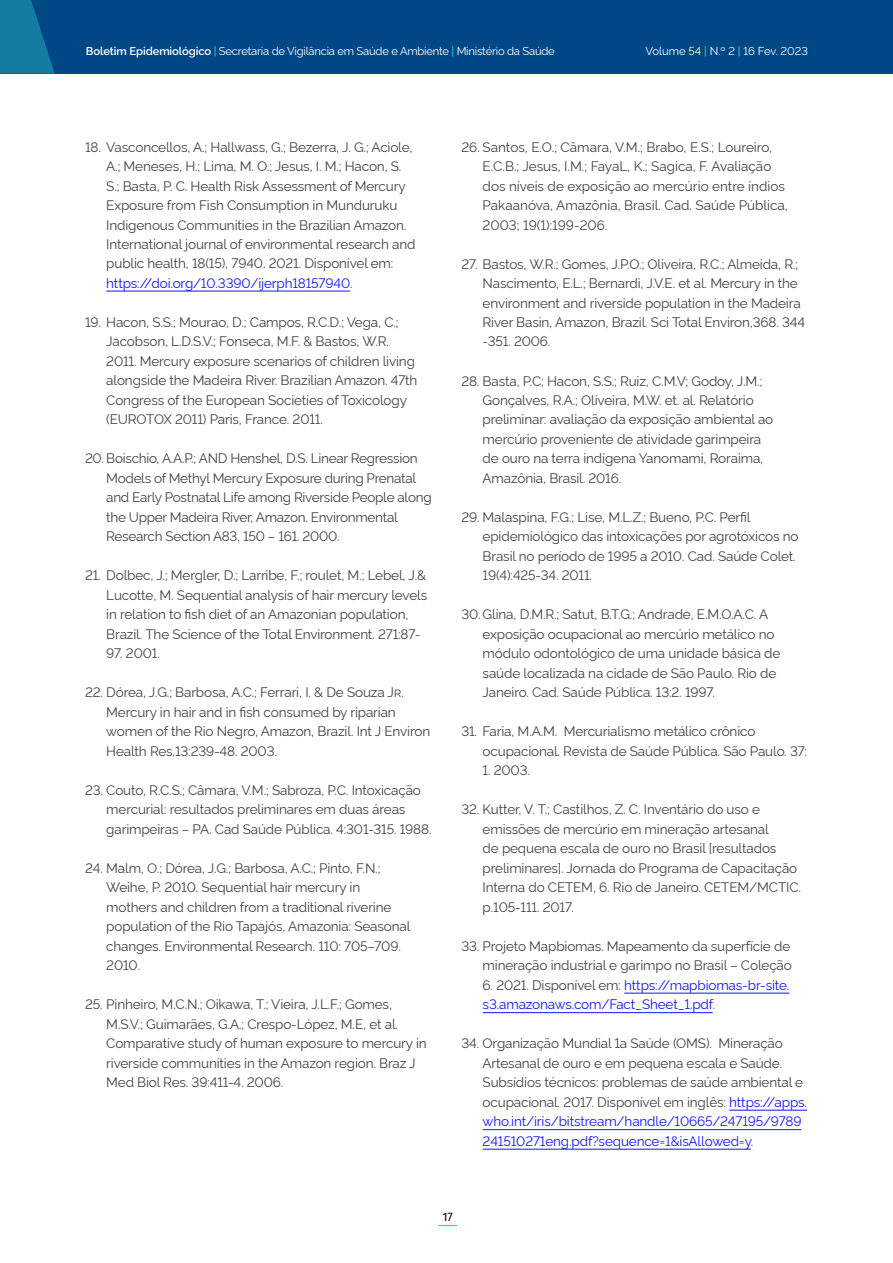
<style>
.page{position:relative;width:893px;height:1263px;background:#fff}
.page>*{position:absolute;margin:0;border:0;box-sizing:border-box;transform-origin:0 0}
.t1{font:13.5px/19.5px "Rawline";letter-spacing:-.01em;color:#414042}
.t2{font:13.5px/19.5px "Rawline";letter-spacing:-.01em;color:#1414ff}
.t3{font:12px "Fira Sans";color:#000}
.t4{font:11.25px "Rawline";letter-spacing:-.02em;color:#fff}
.t5{font:11.25px "Rawline";color:#fff}
.s1{font-weight:600}
.s2{font-weight:500;color:#3cc}
.s3{color:#1414ff}
.s4{color:#414042}
</style>
<div class="page">
<div style="left:0;top:0;width:893px;height:74px;background:#004885"></div>
<svg style="left:438px;top:1225px;width:19px;height:1px"></svg>
<svg style="left:0;top:0;width:55px;height:74px"></svg>
<hr style="left:106px;top:291px;width:244px;height:1px;background:#1414ff">
<hr style="left:624px;top:993px;width:165px;height:1px;background:#1414ff">
<hr style="left:483px;top:1012px;width:230px;height:1px;background:#1414ff">
<hr style="left:729px;top:1110px;width:78px;height:1px;background:#1414ff">
<hr style="left:483px;top:1129px;width:318px;height:1px;background:#1414ff">
<hr style="left:483px;top:1149px;width:268px;height:1px;background:#1414ff">
<p class="t4" style="left:86px;top:42px;width:470px"><span class="s1">Boletim Epidemiológico</span> <span class="s2">|</span> Secretaria de Vigilância em Saúde e Ambiente <span class="s2">|</span> Ministério da Saúde</p>
<p class="t5" style="left:645px;top:43px;width:164px">Volume 54 <span class="s2">|</span> N.º 2 <span class="s2">|</span> 16 Fev. 2023</p>
<p class="t1" style="left:106px;top:136px;width:311px;text-indent:-21px">18. Vasconcellos, A.; Hallwass, G.; Bezerra, J. G.; Aciole, A.; Meneses, H.; Lima, M. O.; Jesus, I. M.; Hacon, S.<br>S.; Basta, P. C. Health Risk Assessment of Mercury Exposure from Fish Consumption in Munduruku Indigenous Communities in the Brazilian Amazon.<br>International journal of environmental research and public health, 18(15), 7940. 2021. Disponível em: <span class="s3">https://doi.org/10.3390/ijerph18157940</span>.</p>
<p class="t1" style="left:106px;top:311px;width:313px;text-indent:-21px">19. Hacon, S.S.; Mourao, D.; Campos, R.C.D.; Vega, C.; Jacobson, L.D.S.V.; Fonseca, M.F. &amp; Bastos, W.R.<br>2011. Mercury exposure scenarios of children living alongside the Madeira River. Brazilian Amazon. 47th Congress of the European Societies of Toxicology (EUROTOX 2011) Paris, France. 2011.</p>
<p class="t1" style="left:106px;top:447px;width:327px;text-indent:-21px">20. Boischio, A.A.P.; AND Henshel, D.S. Linear Regression Models of Methyl Mercury Exposure during Prenatal and Early Postnatal Life among Riverside People along the Upper Madeira River, Amazon. Environmental Research Section A83, 150 – 161. 2000.</p>
<p class="t1" style="left:106px;top:564px;width:322px;text-indent:-21px">21. Dolbec, J.; Mergler, D.; Larribe, F.; roulet, M.; Lebel, J.&amp; Lucotte, M. Sequential analysis of hair mercury levels in relation to fish diet of an Amazonian population, Brazil. The Science of the Total Environment. 271:87-</p>
<p class="t1" style="left:106px;top:642px;width:55px">97. 2001.</p>
<p class="t1" style="left:106px;top:681px;width:325px;text-indent:-21px">22. Dórea, J.G.; Barbosa, A.C.; Ferrari, I. &amp; De Souza JR.<br>Mercury in hair and in fish consumed by riparian women of the Rio Negro, Amazon, Brazil. Int J Environ Health Res.13:239-48. 2003.</p>
<p class="t1" style="left:106px;top:779px;width:327px;text-indent:-21px">23. Couto, R.C.S.; Câmara, V.M.; Sabroza, P.C. Intoxicação mercurial: resultados preliminares em duas áreas garimpeiras – PA. Cad Saúde Pública. 4:301-315. 1988.</p>
<p class="t1" style="left:106px;top:857px;width:306px;text-indent:-21px">24. Malm, O.; Dórea, J.G.; Barbosa, A.C.; Pinto, F.N.; Weihe, P. 2010. Sequential hair mercury in mothers and children from a traditional riverine population of the Rio Tapajós, Amazonia: Seasonal changes. Environmental Research. 110: 705–709.<br>2010.</p>
<p class="t1" style="left:106px;top:993px;width:322px;text-indent:-21px">25. Pinheiro, M.C.N.; Oikawa, T.; Vieira, J.L.F.; Gomes, M.S.V.; Guimarães, G.A.; Crespo-López, M.E, et al.<br>Comparative study of human exposure to mercury in riverside communities in the Amazon region. Braz J Med Biol Res. 39:411-4. 2006.</p>
<p class="t1" style="left:483px;top:136px;width:307px;text-indent:-21px">26. Santos, E.O.; Câmara, V.M.; Brabo, E.S.; Loureiro, E.C.B.; Jesus, I.M.; FayaL, K.; Sagica, F. Avaliação dos níveis de exposição ao mercúrio entre índios Pakaanóva, Amazônia, Brasil. Cad. Saúde Pública, 2003; 19(1):199-206.</p>
<p class="t1" style="left:483px;top:253px;width:324px;text-indent:-21px">27. Bastos, W.R.; Gomes, J.P.O.; Oliveira, R.C.; Almeida, R.; Nascimento, E.L.; Bernardi, J.V.E. et al. Mercury in the environment and riverside population in the Madeira River Basin, Amazon, Brazil. Sci Total Environ,368. 344 -351. 2006.</p>
<p class="t1" style="left:483px;top:370px;width:292px;text-indent:-21px">28. Basta, P.C; Hacon, S.S.; Ruiz, C.M.V; Godoy, J.M.; Gonçalves, R.A.; Oliveira, M.W. et. al. Relatório preliminar: avaliação da exposição ambiental ao mercúrio proveniente de atividade garimpeira de ouro na terra indígena Yanomami, Roraima, Amazônia, Brasil. 2016.</p>
<p class="t1" style="left:483px;top:506px;width:317px;text-indent:-21px">29. Malaspina, F.G.; Lise, M.L.Z.; Bueno, P.C. Perfil epidemiológico das intoxicações por agrotóxicos no Brasil no período de 1995 a 2010. Cad. Saúde Colet.<br>19(4):425-34. 2011.</p>
<p class="t1" style="left:483px;top:603px;width:299px;text-indent:-21px">30.Glina, D.M.R.; Satut, B.T.G.; Andrade, E.M.O.A.C. A exposição ocupacional ao mercúrio metálico no módulo odontológico de uma unidade básica de saúde localizada na cidade de São Paulo. Rio de Janeiro. Cad. Saúde Pública. 13:2. 1997.</p>
<p class="t1" style="left:483px;top:720px;width:326px;text-indent:-21px">31. Faria, M.A.M. Mercurialismo metálico crônico ocupacional. Revista de Saúde Pública. São Paulo. 37:</p>
<p class="t1" style="left:483px;top:759px;width:49px">1. 2003.</p>
<p class="t1" style="left:483px;top:798px;width:320px;text-indent:-21px">32. Kutter, V. T.; Castilhos, Z. C. Inventário do uso e emissões de mercúrio em mineração artesanal<br>de pequena escala de ouro no Brasil [resultados preliminares]. Jornada do Programa de Capacitação Interna do CETEM, 6. Rio de Janeiro. CETEM/MCTIC. p.105-111. 2017.</p>
<p class="t1" style="left:461px;top:935px;width:332px;text-align:right">33. Projeto Mapbiomas. Mapeamento da superfície de mineração industrial e garimpo no Brasil – Coleção</p>
<p class="t2" style="left:483px;top:974px;width:308px"><span class="s4">6. 2021. Disponível em:</span> https://mapbiomas-br-site. s3.amazonaws.com/Fact_Sheet_1.pdf<span class="s4">.</span></p>
<p class="t1" style="left:483px;top:1032px;width:326px;text-indent:-21px">34. Organização Mundial 1a Saúde (OMS). Mineração Artesanal de ouro e em pequena escala e Saúde.<br>Subsídios técnicos: problemas de saúde ambiental e ocupacional. 2017. Disponível em inglês: <span class="s3">https://apps. who.int/iris/bitstream/handle/10665/247195/9789<br>241510271eng.pdf?sequence=1&amp;isAllowed=y</span>.</p>
<p class="t3" style="left:442px;top:1207px;width:12px">17</p>
</div>
